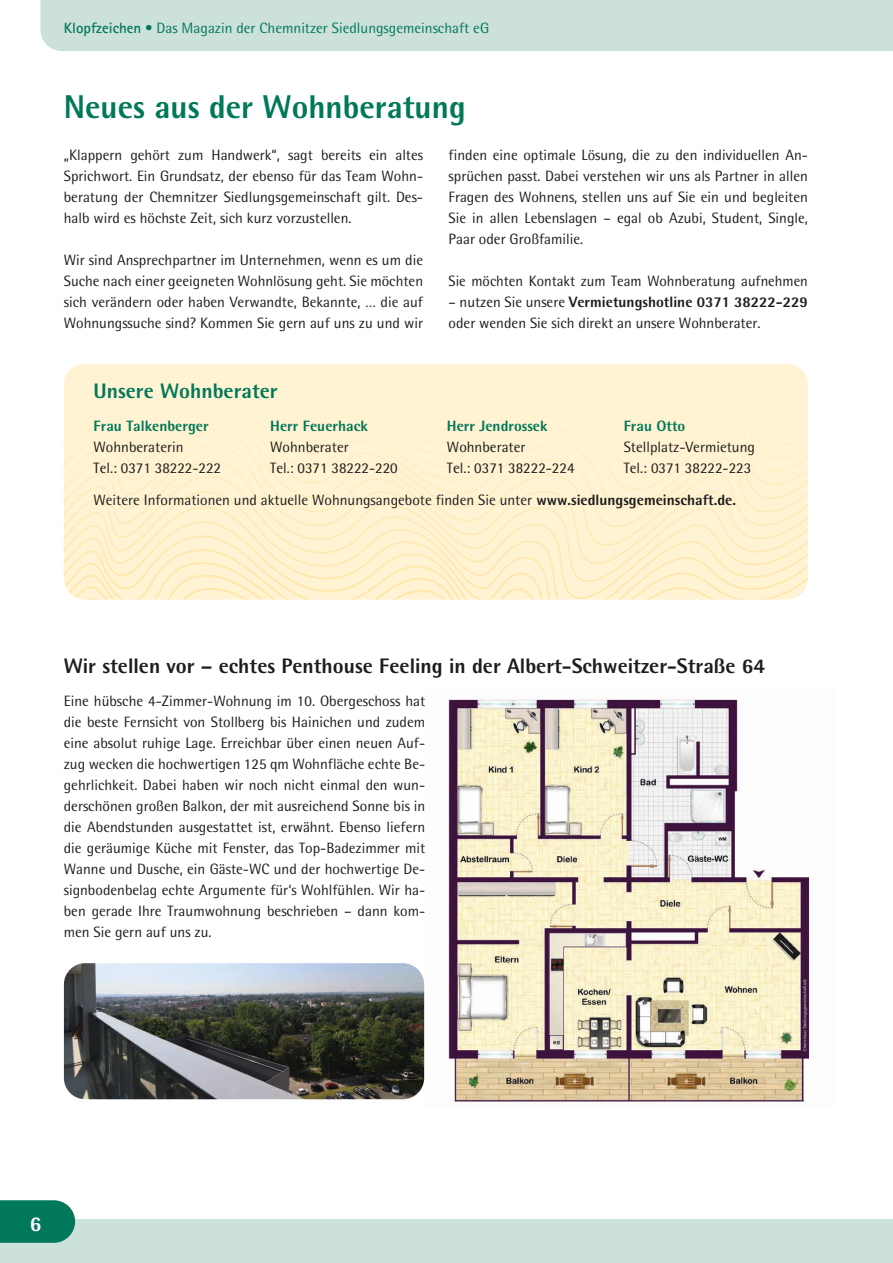
<style>
.page{position:relative;width:893px;height:1263px;background:#fff}
.page>*{position:absolute;margin:0;border:0;box-sizing:border-box;transform-origin:0 0}
.t1{font:800 33px "Rotis Semi Sans";color:#007859}
.t2{font:800 21px "Rotis Semi Sans";color:#1d1d1b}
.t3{font:800 21px "Rotis Semi Sans";color:#007859}
.t4{font:800 21px "Rotis Semi Sans";color:#fff}
.t5{font:15px/21px "Rotis Semi Sans";color:#1d1d1b}
.t6{font:15px "Rotis Semi Sans";color:#007859}
.t7{font:800 15px "Rotis Semi Sans";color:#007859}
.s1{font-family:"Rotis Sans Serif";font-weight:700}
.s2{font-weight:800}
</style>
<div class="page">
<svg style="left:64px;top:528px;width:744px;height:19px;fill:#fff3d3"></svg>
<svg style="left:64px;top:509px;width:744px;height:19px;fill:#fff3d3"></svg>
<svg style="left:64px;top:491px;width:744px;height:18px;fill:#fff3d3"></svg>
<svg style="left:64px;top:473px;width:744px;height:18px;fill:#fff3d3"></svg>
<svg style="left:64px;top:460px;width:744px;height:13px;fill:#fff3d3"></svg>
<svg style="left:64px;top:547px;width:744px;height:53px"></svg>
<svg style="left:64px;top:446px;width:744px;height:14px;fill:#fff3d3"></svg>
<svg style="left:64px;top:434px;width:744px;height:12px;fill:#fff3d3"></svg>
<div style="left:64px;top:422px;width:744px;height:12px;background:#fff3d3"></div>
<div style="left:64px;top:364px;width:744px;height:58px;background:#fff3d3"></div>
<img style="left:424px;top:697px;width:389px;height:405px">
<img style="left:64px;top:963px;width:360px;height:136px">
<div style="left:40px;top:0;width:853px;height:51px;background:#cde1db"></div>
<div style="left:0;top:1219px;width:893px;height:44px;background:#cde1db"></div>
<svg style="left:0;top:1200px;width:75px;height:43px"></svg>
<p class="t6" style="left:64px;top:19px;width:427px"><span class="s1">Klopfzeichen</span> • Das Magazin der Chemnitzer Siedlungsgemeinschaft eG</p>
<h1 class="t1" style="left:64px;top:86px;width:403px">Neues aus der Wohnberatung</h1>
<p class="t5" style="left:64px;top:144px;width:361px;text-align:justify">„Klappern gehört zum Handwerk“, sagt bereits ein altes Sprichwort. Ein Grundsatz, der ebenso für das Team Wohn&shy;beratung der Chemnitzer Siedlungsgemeinschaft gilt. Des&shy;halb wird es höchste Zeit, sich kurz vorzustellen.</p>
<p class="t5" style="left:64px;top:249px;width:361px;text-align:justify">Wir sind Ansprechpartner im Unternehmen, wenn es um die Suche nach einer geeigneten Wohnlösung geht. Sie möchten sich verändern oder haben Verwandte, Bekannte, … die auf Wohnungssuche sind? Kommen Sie gern auf uns zu und wir</p>
<p class="t5" style="left:449px;top:144px;width:361px;text-align:justify">finden eine optimale Lösung, die zu den individuellen An&shy;sprüchen passt. Dabei verstehen wir uns als Partner in allen Fragen des Wohnens, stellen uns auf Sie ein und begleiten Sie in allen Lebenslagen – egal ob Azubi, Student, Single, Paar oder Großfamilie.</p>
<p class="t5" style="left:449px;top:270px;width:361px">Sie möchten Kontakt zum Team Wohnberatung aufnehmen</p>
<p class="t5" style="left:449px;top:291px;width:361px">– nutzen Sie unsere <span class="s2">Vermietungshotline 0371 38222-229 </span>oder wenden Sie sich direkt an unsere Wohnberater.</p>
<h2 class="t3" style="left:94px;top:378px;width:186px">Unsere Wohnberater</h2>
<p class="t7" style="left:624px;top:416px;width:63px">Frau Otto</p>
<p class="t5" style="left:624px;top:436px;width:133px">Stellplatz-Vermietung<br>Tel.: 0371 38222-223</p>
<p class="t5" style="left:94px;top:489px;width:644px">Weitere Informationen und aktuelle Wohnungsangebote finden Sie unter <span class="s2">www.siedlungsgemeinschaft.de.</span></p>
<p class="t7" style="left:94px;top:416px;width:117px">Frau Talkenberger</p>
<p class="t5" style="left:94px;top:436px;width:129px">Wohnberaterin<br>Tel.: 0371 38222-222</p>
<p class="t7" style="left:270px;top:416px;width:99px">Herr Feuerhack</p>
<p class="t5" style="left:270px;top:436px;width:129px">Wohnberater<br>Tel.: 0371 38222-220</p>
<p class="t7" style="left:447px;top:416px;width:102px">Herr Jendrossek</p>
<p class="t5" style="left:447px;top:436px;width:129px">Wohnberater<br>Tel.: 0371 38222-224</p>
<h2 class="t2" style="left:64px;top:653px;width:703px">Wir stellen vor – echtes Penthouse Feeling in der Albert-Schweitzer-Straße 64</h2>
<p class="t5" style="left:64px;top:690px;width:363px;text-align:justify">Eine hübsche 4-Zimmer-Wohnung im 10. Obergeschoss hat die beste Fernsicht von Stollberg bis Hainichen und zudem eine absolut ruhige Lage. Erreichbar über einen neuen Auf&shy;zug wecken die hochwertigen 125 qm Wohnfläche echte Be&shy;gehrlichkeit. Dabei haben wir noch nicht einmal den wun&shy;derschönen großen Balkon, der mit ausreichend Sonne bis in die Abendstunden ausgestattet ist, erwähnt. Ebenso liefern die geräumige Küche mit Fenster, das Top-Badezimmer mit Wanne und Dusche, ein Gäste-WC und der hochwertige De&shy;signbodenbelag echte Argumente für‘s Wohlfühlen. Wir ha&shy;ben gerade Ihre Traumwohnung beschrieben – dann kom&shy;men Sie gern auf uns zu.</p>
<h2 class="t4" style="left:30px;top:1210px;width:13px">6</h2>
</div>
